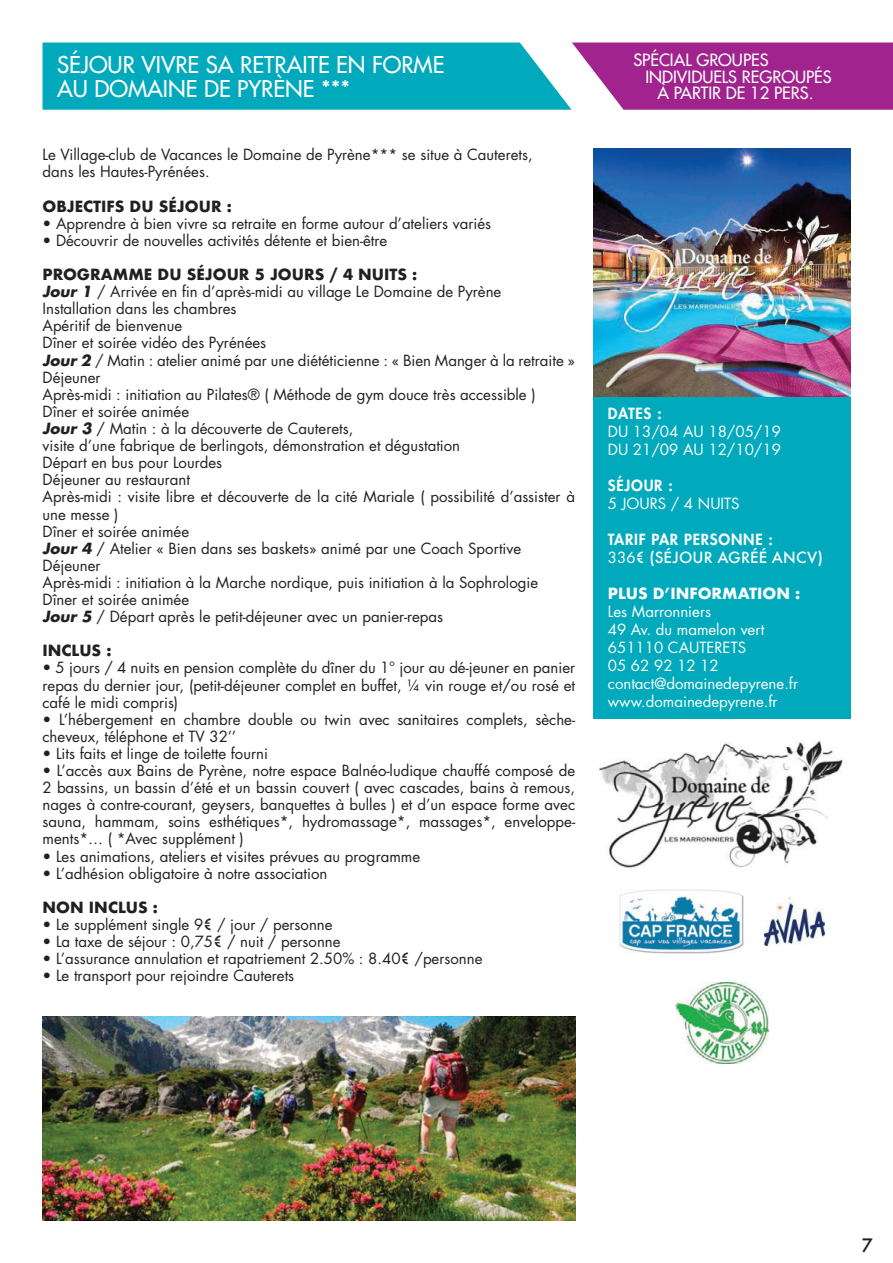
<style>
.page{position:relative;width:893px;height:1263px;background:#fff}
.page>*{position:absolute;margin:0;border:0;box-sizing:border-box;transform-origin:0 0}
.t1{font:22.5px/24px "Futura";color:#fff}
.t2{font:500 18px "Futura";color:#231f20}
.t3{font:16.5px "Futura";color:#fff}
.t4{font:15px/17.1px "Futura";color:#231f20}
.t5{font:15px/18px "Futura";color:#fff}
.t6{font:500 15px/18px "Futura";letter-spacing:.01em;color:#fff}
.t7{font:700 15px "Futura";color:#231f20}
.t8{font:700 15px "Futura";color:#fff}
.t9{font:800 15px "Futura";letter-spacing:.05em;color:#fff}
.s1{font-weight:700}
.s2{font-weight:700;font-style:italic}
.s3{font-weight:500}
.s4{font-weight:800}
.s5{font-weight:400}
</style>
<div class="page">
<svg style="left:43px;top:43px;width:850px;height:67px;background:#4780b0"></svg>
<img style="left:593px;top:149px;width:257px;height:247px">
<div style="left:593px;top:397px;width:257px;height:322px;background:#00aabc"></div>
<img style="left:43px;top:1016px;width:532px;height:204px">
<img style="left:764px;top:897px;width:60px;height:49px">
<img style="left:620px;top:889px;width:123px;height:64px">
<img style="left:599px;top:740px;width:244px;height:128px">
<img style="left:676px;top:982px;width:93px;height:82px">
<h1 class="t1" style="left:57px;top:54px;width:389px">SÉJOUR VIVRE SA RETRAITE EN FORME<br>AU DOMAINE DE PYRÈNE ***</h1>
<p class="t3" style="left:633px;top:52px;width:137px">SPÉCIAL GROUPES</p>
<p class="t3" style="left:645px;top:68px;width:188px">INDIVIDUELS REGROUPÉS</p>
<p class="t3" style="left:657px;top:85px;width:158px">À PARTIR DE 12 PERS.</p>
<p class="t4" style="left:43px;top:148px;width:492px">Le Village-club de Vacances le Domaine de Pyrène*** se situe à Cauterets, dans les Hautes-Pyrénées.</p>
<p class="t7" style="left:43px;top:196px;width:191px">OBJECTIFS DU SÉJOUR :</p>
<p class="t4" style="left:43px;top:216px;width:450px">• Apprendre à bien vivre sa retraite en forme autour d’ateliers variés</p>
<p class="t4" style="left:43px;top:233px;width:346px">• Découvrir de nouvelles activités détente et bien-être</p>
<p class="t4" style="left:43px;top:267px;width:534px"><span class="s1">PROGRAMME DU SÉJOUR 5 JOURS / 4 NUITS :<br></span><span class="s2">Jour 1</span> / Arrivée en fin d’après-midi au village Le Domaine de Pyrène<br>Installation dans les chambres<br>Apéritif de bienvenue<br>Dîner et soirée vidéo des Pyrénées<br><span class="s2">Jour 2</span> / Matin : atelier animé par une diététicienne : « Bien Manger à la retraite » Déjeuner<br>Après-midi : initiation au Pilates® ( Méthode de gym douce très accessible )<br>Dîner et soirée animée<br><span class="s2">Jour 3</span> / Matin : à la découverte de Cauterets,<br>visite d’une fabrique de berlingots, démonstration et dégustation<br>Départ en bus pour Lourdes<br>Déjeuner au restaurant<br>Après-midi : visite libre et découverte de la cité Mariale ( possibilité d’assister à une messe )<br>Dîner et soirée animée<br><span class="s2">Jour 4</span> / Atelier « Bien dans ses baskets» animé par une Coach Sportive Déjeuner<br>Après-midi : initiation à la Marche nordique, puis initiation à la Sophrologie Dîner et soirée animée<br><span class="s2">Jour 5</span> / Départ après le petit-déjeuner avec un panier-repas</p>
<p class="t7" style="left:43px;top:641px;width:71px">INCLUS :</p>
<p class="t4" style="left:43px;top:661px;width:534px;text-align:justify">• 5 jours / 4 nuits en pension complète du dîner du 1° jour au dé-jeuner en panier repas du dernier jour, (petit-déjeuner complet en buffet, ¼ vin rouge et/ou rosé et café le midi compris)</p>
<p class="t4" style="left:43px;top:712px;width:534px">• L’hébergement en chambre double ou twin avec sanitaires complets, sèche&shy;cheveux, téléphone et TV 32’’</p>
<p class="t4" style="left:43px;top:746px;width:227px">• Lits faits et linge de toilette fourni</p>
<p class="t4" style="left:43px;top:763px;width:534px;text-align:justify">• L’accès aux Bains de Pyrène, notre espace Balnéo-ludique chauffé composé de 2 bassins, un bassin d’été et un bassin couvert ( avec cascades, bains à remous, nages à contre-courant, geysers, banquettes à bulles ) et d’un espace forme avec sauna, hammam, soins esthétiques*, hydromassage*, massages*, enveloppe&shy;ments*… ( *Avec supplément )</p>
<p class="t4" style="left:43px;top:849px;width:379px">• Les animations, ateliers et visites prévues au programme</p>
<p class="t4" style="left:43px;top:866px;width:286px">• L’adhésion obligatoire à notre association</p>
<p class="t7" style="left:43px;top:897px;width:117px">NON INCLUS :</p>
<p class="t4" style="left:43px;top:917px;width:292px">• Le supplément single 9<span class="s3">€</span> / jour / personne</p>
<p class="t4" style="left:43px;top:934px;width:300px">• La taxe de séjour : 0,75<span class="s3">€</span> / nuit / personne</p>
<p class="t4" style="left:43px;top:951px;width:441px">• L’assurance annulation et rapatriement 2.50% : 8.40<span class="s3">€</span> /personne</p>
<p class="t4" style="left:43px;top:968px;width:253px">• Le transport pour rejoindre Cauterets</p>
<p class="t9" style="left:608px;top:407px;width:55px">DATES :</p>
<p class="t5" style="left:608px;top:424px;width:175px">DU 13/04 AU 18/05/19<br>DU 21/09 AU 12/10/19</p>
<p class="t9" style="left:608px;top:479px;width:66px">SÉJOUR :</p>
<p class="t5" style="left:608px;top:496px;width:133px">5 JOURS / 4 NUITS</p>
<p class="t6" style="left:608px;top:531px;width:217px"><span class="s4">TARIF PAR PERSONNE :<br></span><span class="s5">336</span>€ (SÉJOUR AGRÉÉ ANCV)</p>
<p class="t8" style="left:608px;top:584px;width:194px">PLUS D’INFORMATION :</p>
<p class="t5" style="left:608px;top:604px;width:192px">Les Marronniers<br>49 Av. du mamelon vert<br>651110 CAUTERETS<br>05 62 92 12 12 contact@domainedepyrene.fr www.domainedepyrene.fr</p>
<p class="t2" style="left:862px;top:1233px;width:13px">7</p>
</div>
